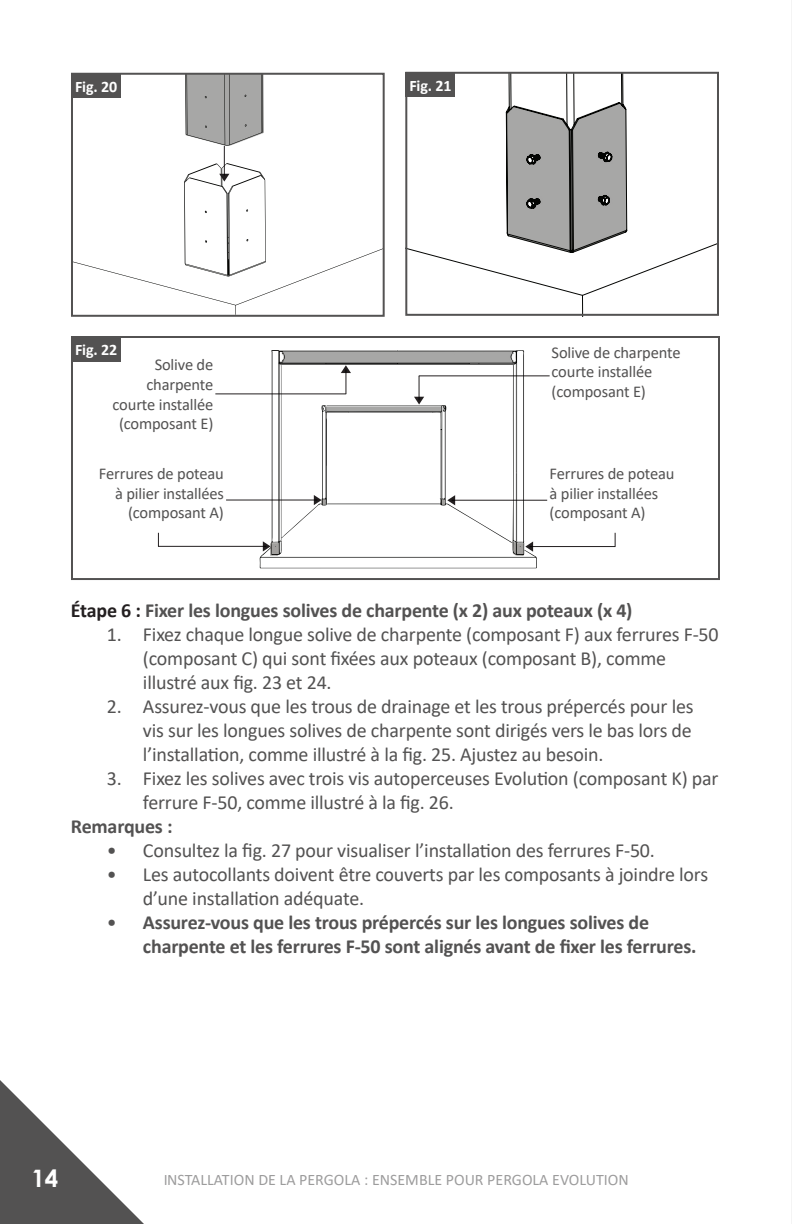
<style>
.page{position:relative;width:792px;height:1224px;background:#fff}
.page>*{position:absolute;margin:0;border:0;box-sizing:border-box;transform-origin:0 0}
.t1{font:700 24px "Century Gothic";color:#fff}
.t2{font:20px/24px "Calibri";letter-spacing:-.01em;color:#535252}
.t3{font:700 20px/24px "Calibri";letter-spacing:-.01em;color:#535252}
.t4{font:16.4px/19.8px "Calibri";letter-spacing:-.01em;color:#535252}
.t5{font:16px "Calibri";color:#3a393a}
.t6{font:700 16px "Calibri";letter-spacing:-.01em;color:#fff}
.s1{color:#231f20}
.s2{font-weight:400}
</style>
<div class="page">
<svg style="left:0;top:1080px;width:144px;height:144px"></svg>
<hr style="left:791px;top:0;width:1px;height:1224px;background:#231f20">
<div style="left:71px;top:336px;width:649px;height:244px;border:2px solid #535252"></div>
<div style="left:71px;top:337px;width:50px;height:25px;background:#535252"></div>
<hr style="left:419px;top:376px;width:131px;height:1px;background:#231f20">
<hr style="left:215px;top:394px;width:131px;height:1px;background:#231f20">
<hr style="left:226px;top:500px;width:91px;height:1px;background:#231f20">
<svg style="left:158px;top:533px;width:1px;height:13px"></svg>
<hr style="left:158px;top:546px;width:108px;height:1px;background:#231f20">
<hr style="left:452px;top:500px;width:95px;height:1px;background:#231f20">
<svg style="left:260px;top:350px;width:277px;height:219px"></svg>
<hr style="left:530px;top:546px;width:85px;height:1px;background:#231f20">
<svg style="left:615px;top:533px;width:1px;height:14px"></svg>
<svg style="left:74px;top:76px;width:308px;height:238px"></svg>
<div style="left:71px;top:73px;width:314px;height:244px;border:2px solid #535252"></div>
<div style="left:71px;top:74px;width:50px;height:24px;background:#535252"></div>
<svg style="left:219px;top:174px;width:10px;height:8px"></svg>
<hr style="left:224px;top:146px;width:1px;height:30px;background:#211d1f">
<svg style="left:408px;top:75px;width:308px;height:238px"></svg>
<div style="left:405px;top:72px;width:314px;height:244px;border:2px solid #535252"></div>
<div style="left:406px;top:73px;width:49px;height:24px;background:#535252"></div>
<p class="t6" style="left:75px;top:75px;width:44px">Fig. 20</p>
<p class="t6" style="left:409px;top:74px;width:44px">Fig. 21</p>
<p class="t6" style="left:75px;top:339px;width:44px">Fig. 22</p>
<p class="t4" style="left:552px;top:342px;width:130px">Solive de charpente courte installée (composant E)</p>
<p class="t4" style="left:113px;top:354px;width:102px;text-align:right">Solive de charpente courte installée (composant E)</p>
<p class="t4" style="left:99px;top:463px;width:126px;text-align:right">Ferrures de poteau à pilier installées (composant A)</p>
<p class="t4" style="left:550px;top:463px;width:126px">Ferrures de poteau à pilier installées (composant A)</p>
<p class="t3" style="left:71px;top:598px;width:563px"><span class="s1">Étape 6 :</span> Fixer les longues solives de charpente (x 2) aux poteaux (x 4)</p>
<p class="t2" style="left:143px;top:622px;width:577px;text-indent:-36px">1. Fixez chaque longue solive de charpente (composant F) aux ferrures F-50 (composant C) qui sont fixées aux poteaux (composant B), comme illustré aux fig. 23 et 24.</p>
<p class="t2" style="left:143px;top:694px;width:552px;text-align:justify;text-indent:-36px">2. Assurez-vous que les trous de drainage et les trous prépercés pour les vis sur les longues solives de charpente sont dirigés vers le bas lors de l’installation, comme illustré à la fig. 25. Ajustez au besoin.</p>
<p class="t2" style="left:143px;top:766px;width:577px;text-indent:-36px">3. Fixez les solives avec trois vis autoperceuses Evolution (composant K) par ferrure F-50, comme illustré à la fig. 26.</p>
<p class="t3" style="left:71px;top:814px;width:103px">Remarques :</p>
<p class="t2" style="left:107px;top:838px;width:549px">• Consultez la fig. 27 pour visualiser l’installation des ferrures F-50.</p>
<p class="t2" style="left:143px;top:862px;width:567px;text-indent:-36px">• Les autocollants doivent être couverts par les composants à joindre lors d’une installation adéquate.</p>
<p class="t3" style="left:143px;top:910px;width:555px;text-indent:-36px"><span class="s2">•</span> Assurez-vous que les trous prépercés sur les longues solives de charpente et les ferrures F-50 sont alignés avant de fixer les ferrures.</p>
<p class="t1" style="left:31px;top:1160px;width:28px">14</p>
<p class="t5" style="left:163px;top:1168px;width:467px">INSTALLATION DE LA PERGOLA : ENSEMBLE POUR PERGOLA EVOLUTION</p>
</div>
